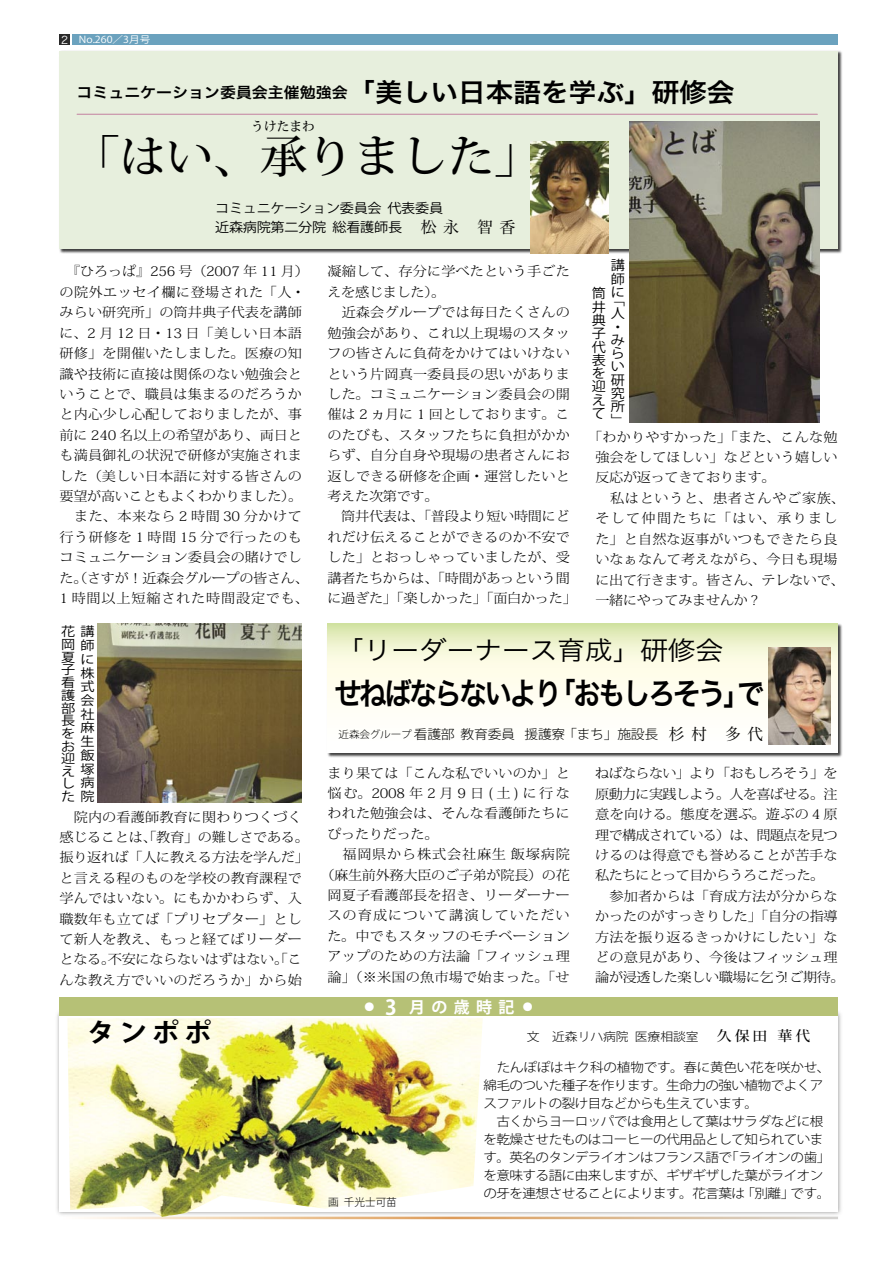
<style>
.page{position:relative;width:893px;height:1263px;background:#fff}
.page>*{position:absolute;margin:0;border:0;box-sizing:border-box;transform-origin:0 0}
.Plain_Text{font:500 45px "Koz Min Std";letter-spacing:-.02em;color:#000;scale:1.06 1}
.t1{font:30.9px "Hira Kaku Pro W6";letter-spacing:-.09em;color:#000;scale:.89 1}
.t2{font:25.95px "Hira Kaku Pro W3";color:#000;scale:1.06 1}
.t3{font:700 25.95px "Koz Go Std";color:#000;scale:1.06 1}
.t4{font:15.9px "Hira Min Pro W3";letter-spacing:.4em;color:#000}
.t5{font:700 15.9px "Koz Go Std";letter-spacing:.4em;color:#fff}
.t6{font:15px "Hira Kaku Pro W6";color:#000;scale:1.06 1}
.t7{font:500 13.95px "Koz Min Std";color:#000;scale:1.06 1}
.t8{font:300 13.35px/20.4px "Koz Min Std";letter-spacing:.01em;color:#000;scale:1.06 1}
.t9{font:300 13.35px/20.4px "Koz Min Std";letter-spacing:-.02em;color:#000;scale:1.06 1}
.t10{font:300 13.35px/20.4px "Koz Min Std";letter-spacing:.035em;color:#000;scale:1.06 1}
.t11{font:13.35px/13.4px "Koz Go Std";letter-spacing:-.02em;color:#000;text-align:right;scale:1.06 1}
.t12{font:300 13.05px "Koz Go Std";letter-spacing:-.02em;color:#000;scale:1.06 1}
.t13{font:300 12.75px/18px "Koz Go Std";letter-spacing:-.04em;color:#000;scale:1.06 1}
.t14{font:12.75px/13.8px "Koz Go Std";color:#000;scale:1.11 1}
.Plain_Text-2{font:500 12.75px "Koz Min Std";color:#000}
.t15{font:12.6px/12.6px "Koz Go Std";color:#000;text-align:justify;scale:1.12 1}
.t16{font:300 12px "Koz Go Std";color:#000;scale:1.06 1}
.t17{font:300 10.65px "Koz Go Std";color:#000}
.t18{font:10.65px "Hira Kaku Pro W3";color:#fff}
.t19{font:300 10.05px "Koz Go Std";letter-spacing:-.02em;color:#000;scale:1.06 1}
.t20{font:9.6px "Koz Go Std";color:#fff;scale:1.11 1}
.s1{font-size:25.95px}
.s2{font-size:13.05px}
.s3{font-family:"Hira Kaku Pro W3";font-weight:400;font-size:13.8px}
.s4{font-size:20.7px}
</style>
<div class="page">
<div style="left:72px;top:34px;width:765px;height:11px;background:#6ba2be"></div>
<div style="left:59px;top:34px;width:11px;height:11px;background:#2a2a2a"></div>
<div style="left:59px;top:50px;width:784px;height:204px;background:#000;opacity:.75"></div>
<div style="left:60px;top:51px;width:778px;height:198px;background:#e7efdd"></div>
<hr style="left:77px;top:114px;width:740px;height:1px;background:#9a0057">
<img style="left:629px;top:121px;width:191px;height:301px">
<img style="left:531px;top:142px;width:78px;height:111px">
<div style="left:54px;top:1008px;width:789px;height:210px;background:#777;opacity:.75"></div>
<div style="left:60px;top:1014px;width:778px;height:198px;background:#fff"></div>
<img style="left:67px;top:1018px;width:416px;height:199px">
<div style="left:60px;top:997px;width:778px;height:19px;background:#b6c176"></div>
<div style="left:326px;top:622px;width:517px;height:136px;background:#000;opacity:.75"></div>
<svg style="left:327px;top:624px;width:511px;height:129px"></svg>
<img style="left:98px;top:624px;width:204px;height:179px">
<img style="left:768px;top:648px;width:62px;height:96px">
<p class="t18" style="left:61px;top:30px;width:8px">2</p>
<p class="t20" style="left:79px;top:34px;width:66px">No.260／3月号</p>
<p class="t6" style="left:77px;top:78px;width:622px">コミュニケーション委員会主催勉強会<span class="s1">「美しい日本語を学ぶ」研修会</span></p>
<p class="Plain_Text" style="left:72px;top:128px;width:445px">「はい、承りました」</p>
<p class="Plain_Text-2" style="left:251px;top:119px;width:65px">うけたまわ</p>
<p class="t11" style="left:215px;top:202px;width:217px">コミュニケーション委員会 代表委員</p>
<p class="t4" style="left:421px;top:214px;width:96px">松永 智香</p>
<p class="t11" style="left:215px;top:221px;width:178px">近森病院第二分院 総看護師長</p>
<p class="t8" style="left:60px;top:261px;width:237px">　『ひろっぱ』256 号（2007 年 11 月）の院外エッセイ欄に登場された「人・みらい研究所」の筒井典子代表を講師に、2 月 12 日・13 日「美しい日本語研修」を開催いたしました。医療の知識や技術に直接は関係のない勉強会ということで、職員は集まるのだろうかと内心少し心配しておりましたが、事前に 240 名以上の希望があり、両日とも満員御礼の状況で研修が実施されました（美しい日本語に対する皆さんの要望が高いこともよくわかりました）。</p>
<p class="t10" style="left:60px;top:506px;width:237px">　また、本来なら 2 時間 30 分かけて行う研修を 1 時間 15 分で行ったのもコミュニケーション委員会の賭けでした。（さすが！近森会グループの皆さん、<br>1 時間以上短縮された時間設定でも、</p>
<p class="t8" style="left:327px;top:261px;width:230px">凝縮して、存分に学べたという手ごたえを感じました）。</p>
<p class="t8" style="left:327px;top:302px;width:230px;text-align:justify">　近森会グループでは毎日たくさんの勉強会があり、これ以上現場のスタッフの皆さんに負荷をかけてはいけないという片岡真一委員長の思いがありました。コミュニケーション委員会の開催は 2 ヵ月に 1 回としております。このたびも、スタッフたちに負担がかからず、自分自身や現場の患者さんにお返しできる研修を企画・運営したいと考えた次第です。</p>
<p class="t9" style="left:327px;top:506px;width:237px">　筒井代表は、「普段より短い時間にどれだけ伝えることができるのか不安でした」とおっしゃっていましたが、受講者たちからは、「時間があっという間に過ぎた」「楽しかった」「面白かった」</p>
<p class="t11" style="left:592px;top:259px;width:32px">講<br>師<br>筒に</p>
<p class="t11" style="left:611px;top:294px;width:15px;text-align:left">「人・みらい研究所」</p>
<p class="t11" style="left:592px;top:301px;width:15px;text-align:justify">井典子代表を迎えて</p>
<p class="t8" style="left:595px;top:427px;width:230px;text-align:justify;text-indent:-7px">「わかりやすかった」「また、こんな勉強会をしてほしい」などという嬉しい反応が返ってきております。</p>
<p class="t8" style="left:595px;top:488px;width:237px">　私はというと、患者さんやご家族、そして仲間たちに「はい、承りました」と自然な返事がいつもできたら良いなぁなんて考えながら、今日も現場に出て行きます。皆さん、テレないで、一緒にやってみませんか ?</p>
<p class="t14" style="left:61px;top:626px;width:31px;line-height:12.8px">花講岡<br>夏<br>子<br>看<br>護<br>部<br>長</p>
<p class="t14" style="left:80px;top:639px;width:14px;text-align:justify">師に株式会社麻生飯塚病院</p>
<p class="t15" style="left:61px;top:727px;width:14px">をお迎えした</p>
<p class="t8" style="left:60px;top:806px;width:237px">　院内の看護師教育に関わりつくづく感じることは、「教育」の難しさである。振り返れば「人に教える方法を学んだ」と言える程のものを学校の教育課程で学んではいない。にもかかわらず、入職数年も立てば「プリセプター」として新人を教え、もっと経てばリーダーとなる。不安にならないはずはない。「こんな教え方でいいのだろうか」から始</p>
<p class="t3" style="left:87px;top:1015px;width:119px">タンポポ</p>
<p class="t2" style="left:336px;top:627px;width:367px">「リーダーナース育成」研修会</p>
<p class="t1" style="left:335px;top:666px;width:485px">せねばならないより「おもしろそう」で</p>
<p class="t19" style="left:339px;top:728px;width:168px">近森会グループ <span class="s2">看護部 教育委員</span></p>
<p class="t12" style="left:524px;top:726px;width:128px">援護寮「まち」施設長</p>
<p class="t4" style="left:669px;top:721px;width:96px">杉村 多代</p>
<p class="t8" style="left:327px;top:763px;width:230px;text-align:justify">まり果ては「こんな私でいいのか」と悩む。2008年2月9日(土)に行なわれた勉強会は、そんな看護師たちにぴったりだった。</p>
<p class="t8" style="left:320px;top:844px;width:237px;text-align:center">　福岡県から株式会社麻生 飯塚病院（麻生前外務大臣のご子弟が院長）の花岡夏子看護部長を招き、リーダーナースの育成について講演していただいた。中でもスタッフのモチベーションアップのための方法論「フィッシュ理論」（※米国の魚市場で始まった。「せ</p>
<p class="t5" style="left:362px;top:997px;width:174px"><span class="s3">●</span> <span class="s4">3</span> 月の歳時記<span class="s3">●</span></p>
<p class="t8" style="left:595px;top:763px;width:230px;text-align:justify">ねばならない」より「おもしろそう」を原動力に実践しよう。人を喜ばせる。注意を向ける。態度を選ぶ。遊ぶの 4 原理で構成されている）は、問題点を見つけるのは得意でも誉めることが苦手な私たちにとって目からうろこだった。</p>
<p class="t8" style="left:595px;top:886px;width:237px">　参加者からは「育成方法が分からなかったのがすっきりした」「自分の指導方法を振り返るきっかけにしたい」などの意見があり、今後はフィッシュ理論が浸透した楽しい職場に乞う!ご期待。</p>
<p class="t17" style="left:328px;top:1196px;width:70px">画 千光士可苗</p>
<p class="t16" style="left:527px;top:1029px;width:164px">文　近森リハ病院 医療相談室</p>
<p class="t7" style="left:717px;top:1027px;width:90px">久保田 華代</p>
<p class="t13" style="left:483px;top:1058px;width:329px">　たんぽぽはキク科の植物です。春に黄色い花を咲かせ、綿毛のついた種子を作ります。生命力の強い植物でよくアスファルトの裂け目などからも生えています。</p>
<p class="t13" style="left:483px;top:1113px;width:329px">　古くからヨーロッパでは食用として葉はサラダなどに根を乾燥させたものはコーヒーの代用品として知られています。英名のタンデライオンはフランス語で「ライオンの歯」を意味する語に由来しますが、ギザギザした葉がライオンの牙を連想させることによります。花言葉は「別離」です。</p>
</div>
